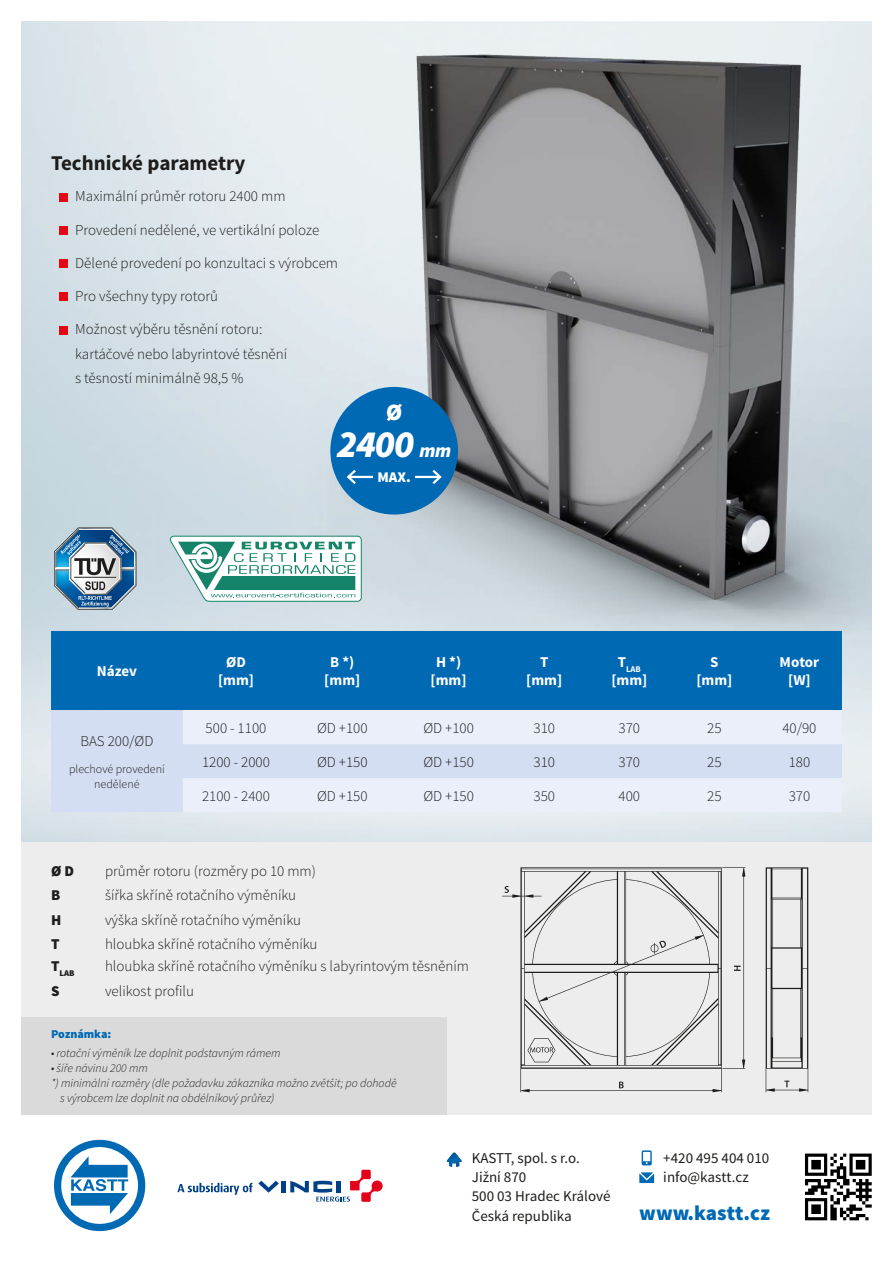
<style>
.page{position:relative;width:893px;height:1263px;background:#fff}
.page>*{position:absolute;margin:0;border:0;box-sizing:border-box;transform-origin:0 0}
.t1{font:italic 900 38.55px "Source Sans Pro";color:#fff}
.t2{font:900 23.4px "Source Sans Pro";color:#fff}
.t3{font:700 21px "Source Sans Pro";color:#1d1d1b}
.t4{font:900 21px "Source Sans Pro";color:#0069b4}
.t5{font:300 15px/24.3px "Source Sans Pro";color:#1d1d1b}
.t6{font:15px/19px "Source Sans Pro";color:#1d1d1b}
.t7{font:700 15px/18px "Source Sans Pro";color:#fff;text-align:center}
.t8{font:900 15px "Source Sans Pro";color:#1d1d1b}
.t9{font:900 14.7px "Source Sans Pro";color:#fff}
.t10{font:italic 300 12px "Source Sans Pro";color:#1d1d1b}
.t11{font:300 12px/15px "Source Sans Pro";color:#1d1d1b;text-align:center}
.t12{font:900 12px "Source Sans Pro";color:#0069b4}
.t13{font:700 8.7px "Source Sans Pro";color:#fff}
.t14{font:900 8.7px "Source Sans Pro";color:#1d1d1b}
.s1{font-size:19.2px}
</style>
<div class="page">
<img style="left:21px;top:21px;width:851px;height:821px">
<img style="left:277px;top:21px;width:595px;height:642px">
<div style="left:60px;top:193px;width:8px;height:8px;background:#e30614"></div>
<div style="left:60px;top:226px;width:8px;height:9px;background:#e30614"></div>
<div style="left:60px;top:259px;width:8px;height:9px;background:#e30614"></div>
<div style="left:60px;top:293px;width:8px;height:8px;background:#e30614"></div>
<div style="left:60px;top:326px;width:8px;height:8px;background:#e30614"></div>
<div style="left:51px;top:631px;width:791px;height:79px;background:#0069b4"></div>
<div style="left:51px;top:710px;width:132px;height:102px;background:#d3def2"></div>
<svg style="left:183px;top:710px;width:659px;height:102px;background:#e2e9f7"></svg>
<div style="left:446px;top:842px;width:426px;height:272px;background:#ededed"></div>
<div style="left:21px;top:842px;width:550px;height:175px;background:#ededed"></div>
<div style="left:21px;top:1017px;width:425px;height:97px;background:#dadada"></div>
<svg style="left:502px;top:867px;width:220px;height:225px"></svg>
<svg style="left:766px;top:867px;width:42px;height:225px"></svg>
<svg style="left:527px;top:1038px;width:28px;height:24px"></svg>
<svg style="left:650px;top:941px;width:16px;height:13px"></svg>
<svg style="left:722px;top:867px;width:23px;height:202px"></svg>
<div style="left:330px;top:387px;width:128px;height:127px;background:#0069b4;border-radius:50%"></div>
<hr style="left:348px;top:476px;width:92px;height:2px;background:#fff">
<svg style="left:346px;top:470px;width:12px;height:14px"></svg>
<svg style="left:430px;top:470px;width:12px;height:14px"></svg>
<div style="left:373px;top:471px;width:42px;height:32px;background:#0069b4"></div>
<svg style="left:169px;top:535px;width:193px;height:67px"></svg>
<svg style="left:54px;top:527px;width:82px;height:83px;background:#7b9bb3"></svg>
<svg style="left:54px;top:1140px;width:91px;height:91px"></svg>
<svg style="left:642px;top:1150px;width:10px;height:15px"></svg>
<div style="left:444px;top:1150px;width:18px;height:18px;background:#1d1d1b;opacity:.5"></div>
<svg style="left:639px;top:1172px;width:15px;height:11px"></svg>
<svg style="left:805px;top:1153px;width:67px;height:67px"></svg>
<svg style="left:177px;top:1182px;width:75px;height:13px"></svg>
<hr style="left:282px;top:1181px;width:4px;height:11px;background:#004087">
<svg style="left:258px;top:1181px;width:21px;height:12px"></svg>
<svg style="left:290px;top:1170px;width:93px;height:32px"></svg>
<h3 class="t3" style="left:51px;top:150px;width:196px">Technické parametry</h3>
<p class="t5" style="left:75px;top:184px;width:212px">Maximální průměr rotoru 2400 mm</p>
<p class="t5" style="left:75px;top:218px;width:246px">Provedení nedělené, ve vertikální poloze</p>
<p class="t5" style="left:75px;top:251px;width:264px">Dělené provedení po konzultaci s výrobcem</p>
<p class="t5" style="left:75px;top:284px;width:144px">Pro všechny typy rotorů</p>
<p class="t5" style="left:75px;top:317px;width:214px">Možnost výběru těsnění rotoru: kartáčové nebo labyrintové těsnění s těsností minimálně 98,5 %</p>
<h2 class="t2" style="left:386px;top:397px;width:18px">Ø</h2>
<h1 class="t1" style="left:337px;top:419px;width:115px">2400 <span class="s1">mm</span></h1>
<p class="t9" style="left:377px;top:467px;width:35px">MAX.</p>
<p class="t7" style="left:97px;top:663px;width:42px">Název</p>
<p class="t7" style="left:218px;top:654px;width:38px">ØD [mm]</p>
<p class="t7" style="left:324px;top:654px;width:38px">B *) [mm]</p>
<p class="t7" style="left:431px;top:654px;width:38px">H *) [mm]</p>
<p class="t7" style="left:526px;top:654px;width:38px">T [mm]</p>
<p class="t13" style="left:618px;top:664px;width:24px"><sup>T</sup> LAB</p>
<p class="t7" style="left:611px;top:672px;width:38px">[mm]</p>
<p class="t7" style="left:696px;top:654px;width:38px">S [mm]</p>
<p class="t7" style="left:780px;top:654px;width:41px">Motor [W]</p>
<p class="t5" style="left:80px;top:729px;width:75px">BAS 200/ØD</p>
<p class="t11" style="left:69px;top:761px;width:97px">plechové provedení nedělené</p>
<p class="t5" style="left:206px;top:716px;width:62px">500 - 1100</p>
<p class="t5" style="left:317px;top:716px;width:52px">ØD +100</p>
<p class="t5" style="left:423px;top:716px;width:52px">ØD +100</p>
<p class="t5" style="left:533px;top:716px;width:23px">310</p>
<p class="t5" style="left:619px;top:716px;width:23px">370</p>
<p class="t5" style="left:707px;top:716px;width:16px">25</p>
<p class="t5" style="left:782px;top:716px;width:36px">40/90</p>
<p class="t5" style="left:202px;top:750px;width:69px">1200 - 2000</p>
<p class="t5" style="left:317px;top:750px;width:52px">ØD +150</p>
<p class="t5" style="left:423px;top:750px;width:52px">ØD +150</p>
<p class="t5" style="left:533px;top:750px;width:23px">310</p>
<p class="t5" style="left:619px;top:750px;width:23px">370</p>
<p class="t5" style="left:707px;top:750px;width:16px">25</p>
<p class="t5" style="left:789px;top:750px;width:23px">180</p>
<p class="t5" style="left:202px;top:784px;width:69px">2100 - 2400</p>
<p class="t5" style="left:317px;top:784px;width:52px">ØD +150</p>
<p class="t5" style="left:423px;top:784px;width:52px">ØD +150</p>
<p class="t5" style="left:534px;top:784px;width:23px">350</p>
<p class="t5" style="left:619px;top:784px;width:23px">400</p>
<p class="t5" style="left:707px;top:784px;width:16px">25</p>
<p class="t5" style="left:789px;top:784px;width:23px">370</p>
<p class="t8" style="left:51px;top:861px;width:25px">Ø D</p>
<p class="t5" style="left:105px;top:859px;width:212px">průměr rotoru (rozměry po 10 mm)</p>
<p class="t8" style="left:51px;top:885px;width:11px">B</p>
<p class="t5" style="left:105px;top:883px;width:193px">šířka skříně rotačního výměníku</p>
<p class="t8" style="left:51px;top:910px;width:12px">H</p>
<p class="t5" style="left:105px;top:907px;width:198px">výška skříně rotačního výměníku</p>
<p class="t8" style="left:51px;top:934px;width:10px">T</p>
<p class="t5" style="left:105px;top:932px;width:214px">hloubka skříně rotačního výměníku</p>
<p class="t14" style="left:51px;top:968px;width:25px"><sup>T</sup>LAB</p>
<p class="t5" style="left:105px;top:954px;width:365px">hloubka skříně rotačního výměníku s labyrintovým těsněním</p>
<p class="t8" style="left:51px;top:981px;width:9px">S</p>
<p class="t5" style="left:105px;top:979px;width:90px">velikost profilu</p>
<p class="t12" style="left:51px;top:1027px;width:62px">Poznámka:</p>
<p class="t10" style="left:51px;top:1045px;width:231px">• rotační výměník lze doplnit podstavným rámem</p>
<p class="t10" style="left:51px;top:1060px;width:98px">• šíře návinu 200 mm</p>
<p class="t10" style="left:51px;top:1075px;width:347px">*) minimální rozměry (dle požadavku zákazníka možno zvětšit; po dohodě</p>
<p class="t10" style="left:60px;top:1090px;width:216px">s výrobcem lze doplnit na obdélníkový průřez)</p>
<p class="t6" style="left:472px;top:1149px;width:140px">KASTT, spol. s r.o.<br>Jižní 870<br>500 03 Hradec Králové<br>Česká republika</p>
<p class="t6" style="left:663px;top:1149px;width:108px">+420 495 404 010 info@kastt.cz</p>
<h3 class="t4" style="left:639px;top:1200px;width:132px">www.kastt.cz</h3>
</div>
